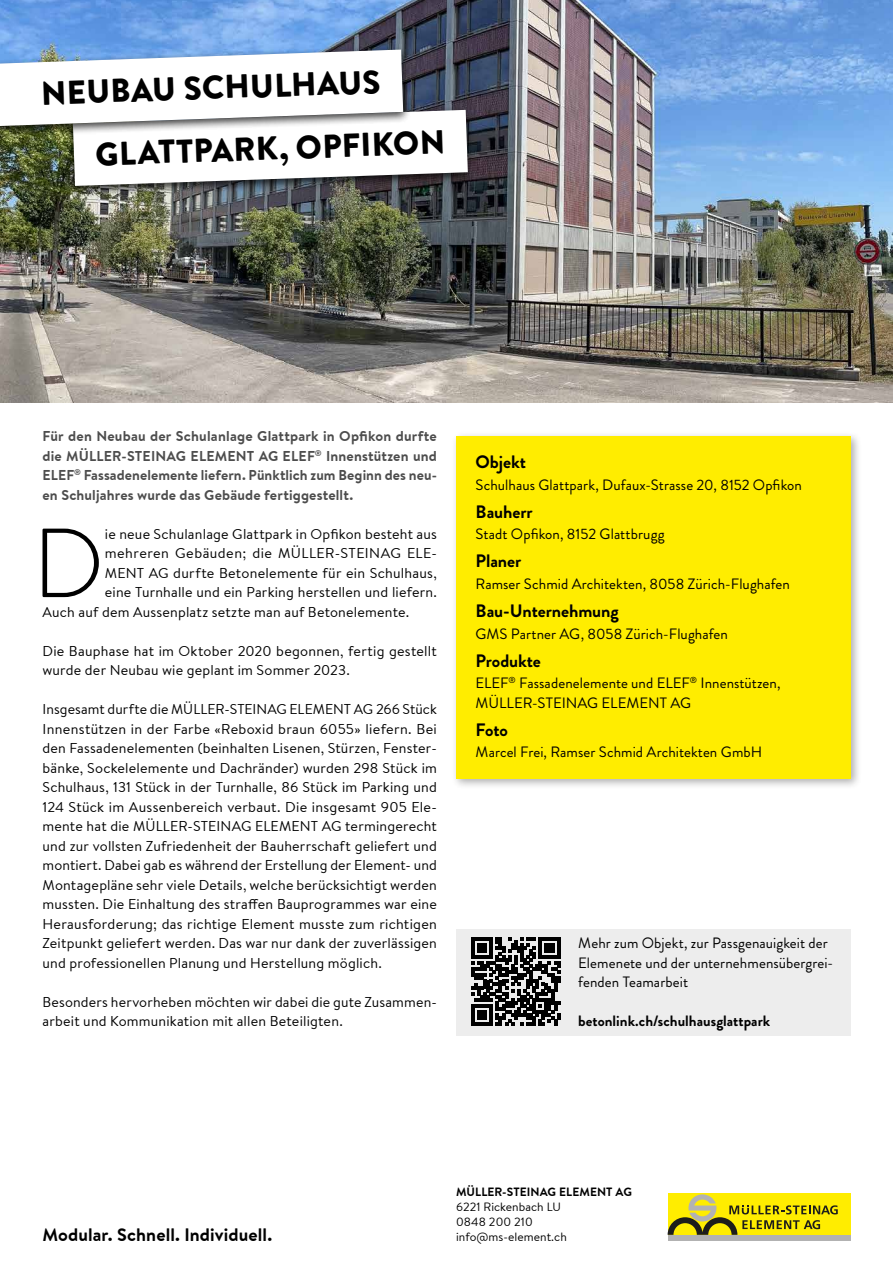
<style>
.page{position:relative;width:893px;height:1263px;background:#fff}
.page>*{position:absolute;margin:0;border:0;box-sizing:border-box;transform-origin:0 0}
.t1{font:300 97.8px "Brandon Text";color:#000}
.t2{font:900 33px "Brandon Grotesque";color:#000}
.t3{font:700 18px "Brandon Grotesque";letter-spacing:-.005em;color:#000}
.t4{font:700 18px "Brandon Text Office";letter-spacing:.005em;color:#000}
.t5{font:15px/19.5px "Brandon Grotesque";letter-spacing:.005em;color:#000}
.t6{font:700 15px "Brandon Grotesque";letter-spacing:.005em;color:#000}
.t7{font:14.25px/19.5px "Brandon Text Office";letter-spacing:.015em;color:#000}
.t8{font:700 14.25px/19.5px "Brandon Text Office";letter-spacing:.01em;color:#4d4d4d;text-align:justify}
.t9{font:12px/15px "Brandon Text Office";letter-spacing:.005em;color:#000}
.t10{font:700 12px "Brandon Text Office";letter-spacing:.005em;color:#000}
</style>
<div class="page">
<div style="left:668px;top:1193px;width:182px;height:42px;background:#ffed00"></div>
<div style="left:668px;top:1235px;width:182px;height:6px;background:#b2b2b2"></div>
<svg style="left:668px;top:1194px;width:170px;height:41px"></svg>
<img style="left:0;top:0;width:893px;height:402px">
<div style="left:64px;top:105px;width:411px;height:93px;background:#000;opacity:.75"></div>
<div style="left:0;top:45px;width:411px;height:93px;background:#000;opacity:.75"></div>
<svg style="left:0;top:50px;width:468px;height:136px"></svg>
<div style="left:451px;top:431px;width:411px;height:358px;background:#000;opacity:.32"></div>
<div style="left:456px;top:436px;width:394px;height:342px;background:#ffed00"></div>
<div style="left:456px;top:929px;width:394px;height:107px;background:#ededed"></div>
<svg style="left:471px;top:937px;width:89px;height:89px"></svg>
<h2 class="t2" style="left:40px;top:70px;width:341px;rotate:-2deg">NEUBAU SCHULHAUS</h2>
<h2 class="t2" style="left:95px;top:131px;width:351px;rotate:-2deg">GLATTPARK, OPFIKON</h2>
<p class="t8" style="left:43px;top:426px;width:396px">Für den Neubau der Schulanlage Glattpark in Opfikon durfte die MÜLLER-STEINAG ELEMENT AG ELEF<sup>®</sup> Innenstützen und ELEF<sup>®</sup> Fassadenelemente liefern. Pünktlich zum Beginn des neu&shy;en Schuljahres wurde das Gebäude fertiggestellt.</p>
<h1 class="t1" style="left:33px;top:497px;width:73px">D</h1>
<p class="t7" style="left:105px;top:523px;width:333px">ie neue Schulanlage Glattpark in Opfikon besteht aus</p>
<p class="t7" style="left:105px;top:543px;width:333px">mehreren Gebäuden; die MÜLLER-STEINAG ELE-</p>
<p class="t7" style="left:105px;top:562px;width:334px">MENT AG durfte Betonelemente für ein Schulhaus,</p>
<p class="t7" style="left:105px;top:582px;width:333px">eine Turnhalle und ein Parking herstellen und liefern.</p>
<p class="t7" style="left:43px;top:601px;width:368px">Auch auf dem Aussenplatz setzte man auf Betonelemente.</p>
<p class="t7" style="left:43px;top:640px;width:396px">Die Bauphase hat im Oktober 2020 begonnen, fertig gestellt wurde der Neubau wie geplant im Sommer 2023.</p>
<p class="t7" style="left:43px;top:699px;width:396px;text-align:justify">Insgesamt durfte die MÜLLER-STEINAG ELEMENT AG 266 Stück Innenstützen in der Farbe «Reboxid braun 6055» liefern. Bei den Fassadenelementen (beinhalten Lisenen, Stürzen, Fenster&shy;bänke, Sockelelemente und Dachränder) wurden 298 Stück im Schulhaus, 131 Stück in der Turnhalle, 86 Stück im Parking und 124 Stück im Aussenbereich verbaut. Die insgesamt 905 Ele&shy;mente hat die MÜLLER-STEINAG ELEMENT AG termingerecht und zur vollsten Zufriedenheit der Bauherrschaft geliefert und montiert. Dabei gab es während der Erstellung der Element- und Montagepläne sehr viele Details, welche berücksichtigt werden mussten. Die Einhaltung des straffen Bauprogrammes war eine Herausforderung; das richtige Element musste zum richtigen Zeitpunkt geliefert werden. Das war nur dank der zuverlässigen und professionellen Planung und Herstellung möglich.</p>
<p class="t7" style="left:43px;top:991px;width:396px">Besonders hervorheben möchten wir dabei die gute Zusammen&shy;arbeit und Kommunikation mit allen Beteiligten.</p>
<p class="t3" style="left:476px;top:449px;width:52px">Objekt</p>
<p class="t5" style="left:476px;top:475px;width:328px">Schulhaus Glattpark, Dufaux-Strasse 20, 8152 Opfikon</p>
<p class="t3" style="left:476px;top:499px;width:59px">Bauherr</p>
<p class="t5" style="left:476px;top:525px;width:191px">Stadt Opfikon, 8152 Glattbrugg</p>
<p class="t3" style="left:476px;top:548px;width:47px">Planer</p>
<p class="t5" style="left:476px;top:574px;width:316px">Ramser Schmid Architekten, 8058 Zürich-Flughafen</p>
<p class="t3" style="left:476px;top:598px;width:145px">Bau-Unternehmung</p>
<p class="t5" style="left:476px;top:624px;width:254px">GMS Partner AG, 8058 Zürich-Flughafen</p>
<p class="t3" style="left:476px;top:648px;width:67px">Produkte</p>
<p class="t5" style="left:476px;top:673px;width:307px">ELEF<sup>®</sup> Fassadenelemente und ELEF<sup>®</sup> Innenstützen,<br>MÜLLER-STEINAG ELEMENT AG</p>
<p class="t3" style="left:476px;top:717px;width:34px">Foto</p>
<p class="t5" style="left:476px;top:743px;width:288px">Marcel Frei, Ramser Schmid Architekten GmbH</p>
<p class="t5" style="left:578px;top:933px;width:257px">Mehr zum Objekt, zur Passgenauigkeit der<br>Elemenete und der unternehmensübergrei&shy;fenden Teamarbeit</p>
<p class="t6" style="left:578px;top:1010px;width:194px">betonlink.ch/schulhausglattpark</p>
<p class="t10" style="left:456px;top:1183px;width:178px">MÜLLER-STEINAG ELEMENT AG</p>
<p class="t9" style="left:456px;top:1198px;width:106px">6221 Rickenbach LU<br>0848 200 210</p>
<p class="t4" style="left:43px;top:1222px;width:231px">Modular. Schnell. Individuell.</p>
<p class="t9" style="left:456px;top:1228px;width:112px">info@ms-element.ch</p>
</div>
